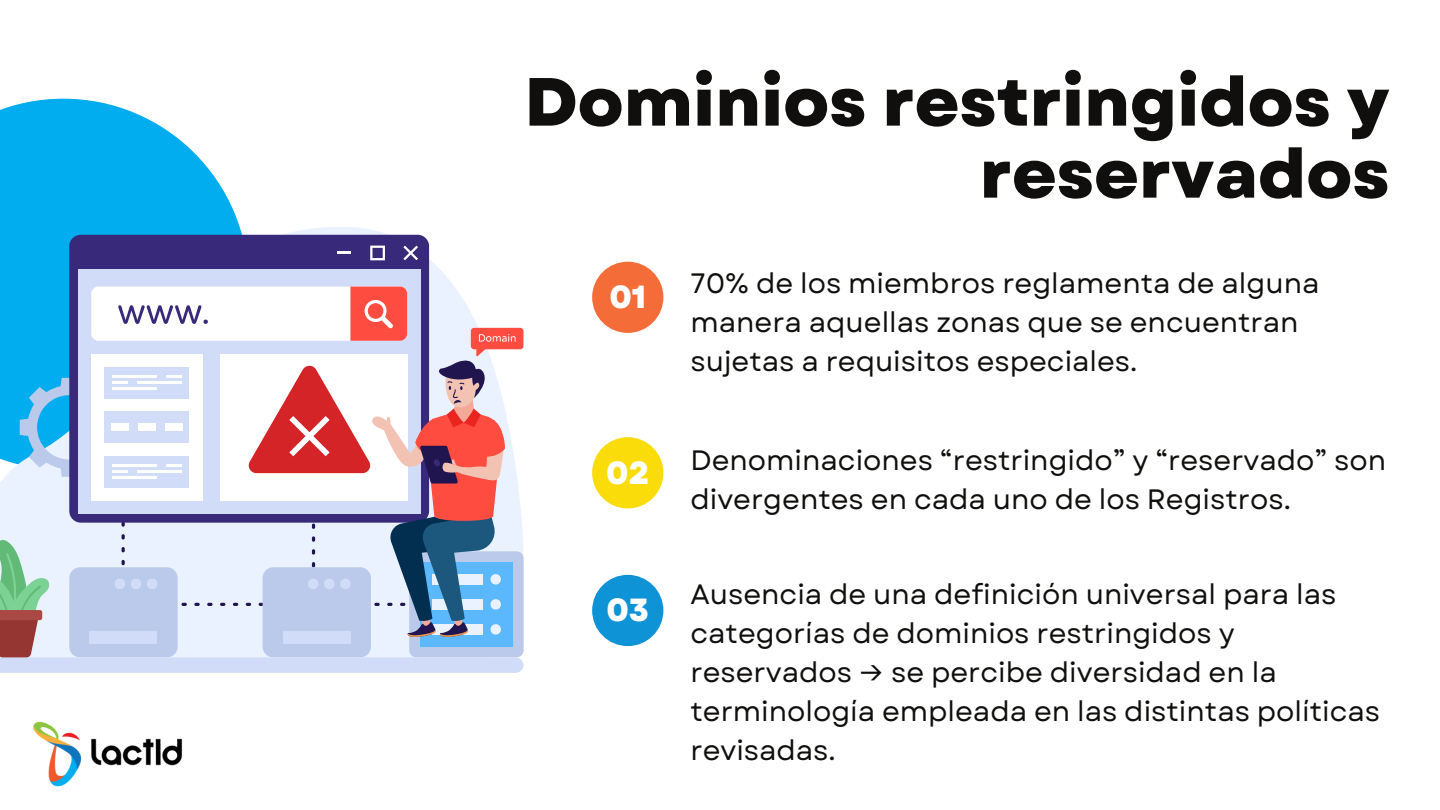
<style>
.page{position:relative;width:1440px;height:810px;background:#fff}
.page>*{position:absolute;margin:0;border:0;box-sizing:border-box;transform-origin:0 0}
.t1{font:800 68px/72px "Garet";color:#100f0d;text-align:right}
.t2{font:800 32px "Garet";color:#fff}
.t3{font:28px/39px "Garet";color:#100f0d}
</style>
<div class="page">
<svg style="left:0;top:99px;width:239px;height:125px;fill:#01adee"></svg>
<div style="left:592px;top:575px;width:71px;height:71px;background:#0e93d7;border-radius:50%"></div>
<div style="left:592px;top:262px;width:71px;height:71px;background:#f46c37;border-radius:50%"></div>
<div style="left:592px;top:437px;width:71px;height:71px;background:#f9dc09;border-radius:50%"></div>
<svg style="left:0;top:224px;width:524px;height:441px"></svg>
<div style="left:69px;top:235px;width:360px;height:288px;background:#38297a;border-radius:12px"></div>
<div style="left:78px;top:269px;width:342px;height:245px;background:#d1dcf8"></div>
<svg style="left:403px;top:246px;width:15px;height:14px"></svg>
<svg style="left:370px;top:246px;width:15px;height:14px"></svg>
<svg style="left:338px;top:252px;width:13px;height:2px"></svg>
<svg style="left:0;top:287px;width:523px;height:386px"></svg>
<img style="left:33px;top:721px;width:150px;height:66px">
<p class="t1" style="left:525px;top:66px;width:867px">Dominios restringidos y reservados</p>
<p class="t2" style="left:609px;top:274px;width:38px">01</p>
<p class="t2" style="left:606px;top:450px;width:45px">02</p>
<p class="t2" style="left:606px;top:587px;width:44px">03</p>
<p class="t3" style="left:690px;top:263px;width:630px">70% de los miembros reglamenta de alguna manera aquellas zonas que se encuentran sujetas a requisitos especiales.</p>
<p class="t3" style="left:690px;top:441px;width:697px">Denominaciones “restringido” y “reservado” son divergentes en cada uno de los Registros.</p>
<p class="t3" style="left:690px;top:574px;width:691px">Ausencia de una definición universal para las categorías de dominios restringidos y reservados → se percibe diversidad en la terminología empleada en las distintas políticas revisadas.</p>
</div>
